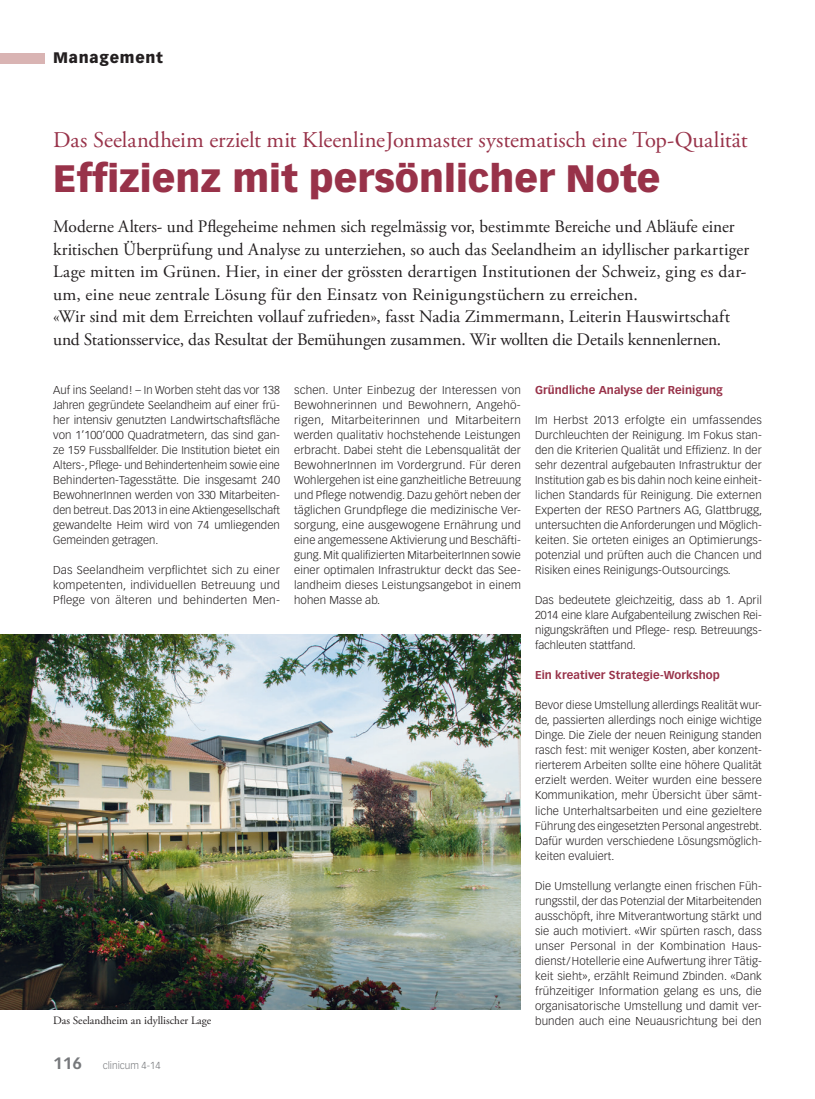
<style>
.page{position:relative;width:815px;height:1099px;background:#fff}
.page>*{position:absolute;margin:0;border:0;box-sizing:border-box;transform-origin:0 0}
.t1{font:900 37.5px "Vectora LT Std";color:#983249}
.t2{font:22.5px "Adobe Garamond Pro";color:#983249}
.t3{font:17.5px/22.5px "Adobe Garamond Pro";color:#231f20}
.t4{font:900 15px "Vectora LT Std";letter-spacing:.05em;color:#231f20}
.t5{font:300 11.25px/15px "Vectora LT Std";letter-spacing:.01em;color:#231f20;text-align:justify}
.t6{font:300 11.25px/15px "Vectora LT Std";letter-spacing:.01em;color:#231f20;text-align:justify;scale:1.04 1}
.t7{font:700 11.25px "Vectora LT Std";letter-spacing:.005em;color:#983249}
.t8{font:11.25px "Adobe Garamond Pro";color:#231f20}
.t9{font:300 10px "Vectora LH";color:#76787b}
.s1{font-weight:700;font-size:16.25px}
</style>
<div class="page">
<div style="left:0;top:53px;width:45px;height:10px;background:#d9b4b3"></div>
<img style="left:0;top:634px;width:521px;height:375px">
<h3 class="t4" style="left:53px;top:49px;width:111px">Management</h3>
<h2 class="t2" style="left:53px;top:126px;width:696px">Das Seelandheim erzielt mit KleenlineJonmaster systematisch eine Top-Qualität</h2>
<h1 class="t1" style="left:53px;top:155px;width:609px">Effizienz mit persönlicher Note</h1>
<p class="t3" style="left:53px;top:216px;width:698px">Moderne Alters- und Pflegeheime nehmen sich regelmässig vor, bestimmte Bereiche und Abläufe einer kritischen Überprüfung und Analyse zu unterziehen, so auch das Seelandheim an idyllischer parkartiger Lage mitten im Grünen. Hier, in einer der grössten derartigen Institutionen der Schweiz, ging es dar&shy;um, eine neue zentrale Lösung für den Einsatz von Reinigungstüchern zu erreichen.<br>«Wir sind mit dem Erreichten vollauf zufrieden», fasst Nadia Zimmermann, Leiterin Hauswirtschaft und Stationsservice, das Resultat der Bemühungen zusammen. Wir wollten die Details kennenlernen.</p>
<p class="t5" style="left:53px;top:383px;width:228px">Auf ins Seeland! – In Worben steht das vor 138<br>Jahren gegründete Seelandheim auf einer frü&shy;her intensiv genutzten Landwirtschaftsfläche von 1’100’000 Quadratmetern, das sind gan&shy;ze 159 Fussballfelder. Die Institution bietet ein Alters-, Pflege- und Behindertenheim sowie eine Behinderten-Tagesstätte. Die insgesamt 240<br>BewohnerInnen werden von 330 Mitarbeiten&shy;den betreut. Das 2013 in eine Aktiengesellschaft gewandelte Heim wird von 74 umliegenden Gemeinden getragen.</p>
<p class="t6" style="left:53px;top:563px;width:220px">Das Seelandheim verpflichtet sich zu einer kompetenten, individuellen Betreuung und Pflege von älteren und behinderten Men-</p>
<p class="t6" style="left:294px;top:383px;width:220px">schen. Unter Einbezug der Interessen von Bewohnerinnen und Bewohnern, Angehö&shy;rigen, Mitarbeiterinnen und Mitarbeitern werden qualitativ hochstehende Leistungen erbracht. Dabei steht die Lebensqualität der BewohnerInnen im Vordergrund. Für deren Wohlergehen ist eine ganzheitliche Betreuung und Pflege notwendig. Dazu gehört neben der täglichen Grundpflege die medizinische Ver&shy;sorgung, eine ausgewogene Ernährung und eine angemessene Aktivierung und Beschäfti&shy;gung. Mit qualifizierten MitarbeiterInnen sowie einer optimalen Infrastruktur deckt das See&shy;landheim dieses Leistungsangebot in einem hohen Masse ab.</p>
<p class="t7" style="left:535px;top:383px;width:189px">Gründliche Analyse der Reinigung</p>
<p class="t5" style="left:535px;top:413px;width:229px">Im Herbst 2013 erfolgte ein umfassendes Durchleuchten der Reinigung. Im Fokus stan&shy;den die Kriterien Qualität und Effizienz. In der sehr dezentral aufgebauten Infrastruktur der Institution gab es bis dahin noch keine einheit&shy;lichen Standards für Reinigung. Die externen Experten der RESO Partners AG, Glattbrugg, untersuchten die Anforderungen und Möglich&shy;keiten. Sie orteten einiges an Optimierungs&shy;potenzial und prüften auch die Chancen und Risiken eines Reinigungs-Outsourcings.</p>
<p class="t5" style="left:535px;top:593px;width:228px">Das bedeutete gleichzeitig, dass ab 1. April 2014 eine klare Aufgabenteilung zwischen Rei&shy;nigungskräften und Pflege- resp. Betreuungs&shy;fachleuten stattfand.</p>
<p class="t7" style="left:535px;top:668px;width:186px">Ein kreativer Strategie-Workshop</p>
<p class="t5" style="left:535px;top:698px;width:229px">Bevor diese Umstellung allerdings Realität wur&shy;de, passierten allerdings noch einige wichtige Dinge. Die Ziele der neuen Reinigung standen rasch fest: mit weniger Kosten, aber konzent&shy;rierterem Arbeiten sollte eine höhere Qualität erzielt werden. Weiter wurden eine bessere Kommunikation, mehr Übersicht über sämt&shy;liche Unterhaltsarbeiten und eine gezieltere Führung des eingesetzten Personal angestrebt.<br>Dafür wurden verschiedene Lösungsmöglich&shy;keiten evaluiert.</p>
<p class="t5" style="left:535px;top:878px;width:228px">Die Umstellung verlangte einen frischen Füh&shy;rungsstil, der das Potenzial der Mitarbeitenden ausschöpft, ihre Mitverantwortung stärkt und sie auch motiviert. «Wir spürten rasch, dass unser Personal in der Kombination Haus&shy;dienst/Hotellerie eine Aufwertung ihrer Tätig&shy;keit sieht», erzählt Reimund Zbinden. «Dank frühzeitiger Information gelang es uns, die organisatorische Umstellung und damit ver-</p>
<p class="t8" style="left:53px;top:1013px;width:160px">Das Seelandheim an idyllischer Lage</p>
<p class="t5" style="left:535px;top:1013px;width:228px">bunden auch eine Neuausrichtung bei den</p>
<p class="t9" style="left:53px;top:1059px;width:109px"><span class="s1">116</span> clinicum 4-14</p>
</div>
